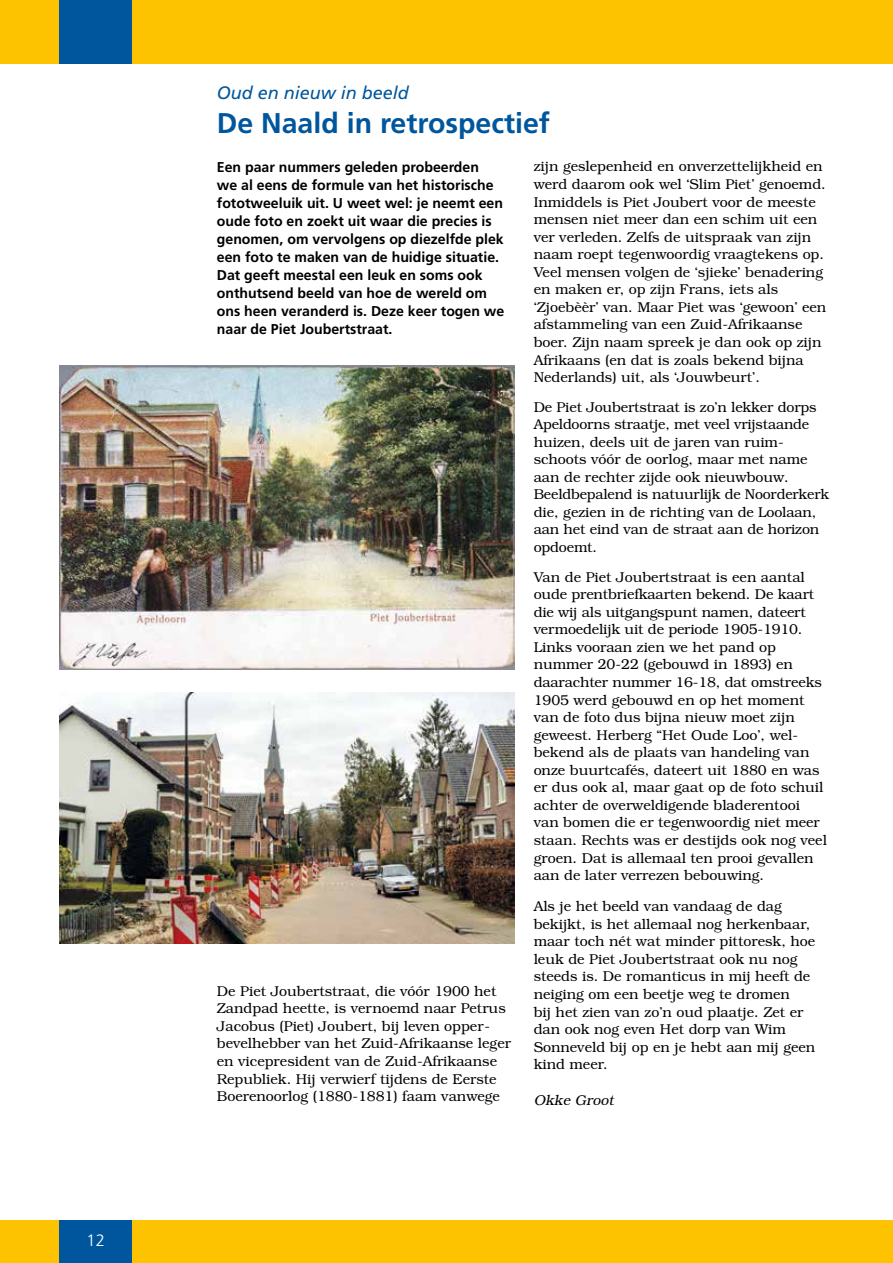
<style>
.page{position:relative;width:893px;height:1263px;background:#fff}
.page>*{position:absolute;margin:0;border:0;box-sizing:border-box;transform-origin:0 0}
.t1{font:700 28.5px "Frutiger LT Std";color:#00569d}
.t2{font:italic 18px "Frutiger LT Std";color:#00569d}
.t3{font:300 16.5px "Frutiger LT Std";color:#fff}
.t4{font:300 14.25px/17.5px "Bookman ITC Std";color:#000}
.t5{font:700 14.25px/18px "Frutiger LT Std";color:#000}
.t6{font:italic 300 14.25px "Bookman ITC Std";color:#000}
</style>
<div class="page">
<div style="left:0;top:1220px;width:893px;height:43px;background:#fdc300"></div>
<div style="left:0;top:0;width:893px;height:64px;background:#fdc300"></div>
<div style="left:60px;top:1220px;width:72px;height:43px;background:#00569d"></div>
<div style="left:60px;top:0;width:72px;height:64px;background:#00569d"></div>
<img style="left:60px;top:366px;width:454px;height:304px">
<img style="left:60px;top:692px;width:454px;height:251px">
<p class="t3" style="left:86px;top:1231px;width:20px">12</p>
<p class="t2" style="left:217px;top:82px;width:194px">Oud en nieuw in beeld</p>
<h1 class="t1" style="left:217px;top:106px;width:335px">De Naald in retrospectief</h1>
<p class="t5" style="left:217px;top:158px;width:289px">Een paar nummers geleden probeerden<br>we al eens de formule van het historische fototweeluik uit. U weet wel: je neemt een oude foto en zoekt uit waar die precies is genomen, om vervolgens op diezelfde plek een foto te maken van de huidige situatie.<br>Dat geeft meestal een leuk en soms ook onthutsend beeld van hoe de wereld om ons heen veranderd is. Deze keer togen we naar de Piet Joubertstraat.</p>
<p class="t4" style="left:534px;top:159px;width:294px">zijn geslepenheid en onverzettelijkheid en werd daarom ook wel ‘Slim Piet’ genoemd.<br>Inmiddels is Piet Joubert voor de meeste mensen niet meer dan een schim uit een ver verleden. Zelfs de uitspraak van zijn naam roept tegenwoordig vraagtekens op.<br>Veel mensen volgen de ‘sjieke’ benadering en maken er, op zijn Frans, iets als ‘Zjoebèèr’ van. Maar Piet was ‘gewoon’ een afstammeling van een Zuid-Afrikaanse boer. Zijn naam spreek je dan ook op zijn Afrikaans (en dat is zoals bekend bijna Nederlands) uit, als ‘Jouwbeurt’.</p>
<p class="t4" style="left:534px;top:399px;width:297px">De Piet Joubertstraat is zo’n lekker dorps Apeldoorns straatje, met veel vrijstaande huizen, deels uit de jaren van ruim&shy;schoots vóór de oorlog, maar met name aan de rechter zijde ook nieuwbouw.<br>Beeldbepalend is natuurlijk de Noorderkerk die, gezien in de richting van de Loolaan, aan het eind van de straat aan de horizon opdoemt.</p>
<p class="t4" style="left:534px;top:569px;width:295px">Van de Piet Joubertstraat is een aantal oude prentbriefkaarten bekend. De kaart die wij als uitgangspunt namen, dateert vermoedelijk uit de periode 1905-1910.<br>Links vooraan zien we het pand op nummer 20-22 (gebouwd in 1893) en daarachter nummer 16-18, dat omstreeks 1905 werd gebouwd en op het moment van de foto dus bijna nieuw moet zijn geweest. Herberg “Het Oude Loo’, wel&shy;bekend als de plaats van handeling van onze buurtcafés, dateert uit 1880 en was er dus ook al, maar gaat op de foto schuil achter de overweldigende bladerentooi van bomen die er tegenwoordig niet meer staan. Rechts was er destijds ook nog veel groen. Dat is allemaal ten prooi gevallen aan de later verrezen bebouwing.</p>
<p class="t4" style="left:534px;top:898px;width:283px">Als je het beeld van vandaag de dag bekijkt, is het allemaal nog herkenbaar, maar toch nét wat minder pittoresk, hoe leuk de Piet Joubertstraat ook nu nog steeds is. De romanticus in mij heeft de neiging om een beetje weg te dromen<br>bij het zien van zo’n oud plaatje. Zet er dan ook nog even Het dorp van Wim Sonneveld bij op en je hebt aan mij geen kind meer.</p>
<p class="t6" style="left:534px;top:1092px;width:85px">Okke Groot</p>
<p class="t4" style="left:217px;top:983px;width:296px">De Piet Joubertstraat, die vóór 1900 het Zandpad heette, is vernoemd naar Petrus Jacobus (Piet) Joubert, bij leven opper&shy;bevelhebber van het Zuid-Afrikaanse leger en vicepresident van de Zuid-Afrikaanse Republiek. Hij verwierf tijdens de Eerste Boerenoorlog (1880-1881) faam vanwege</p>
</div>
